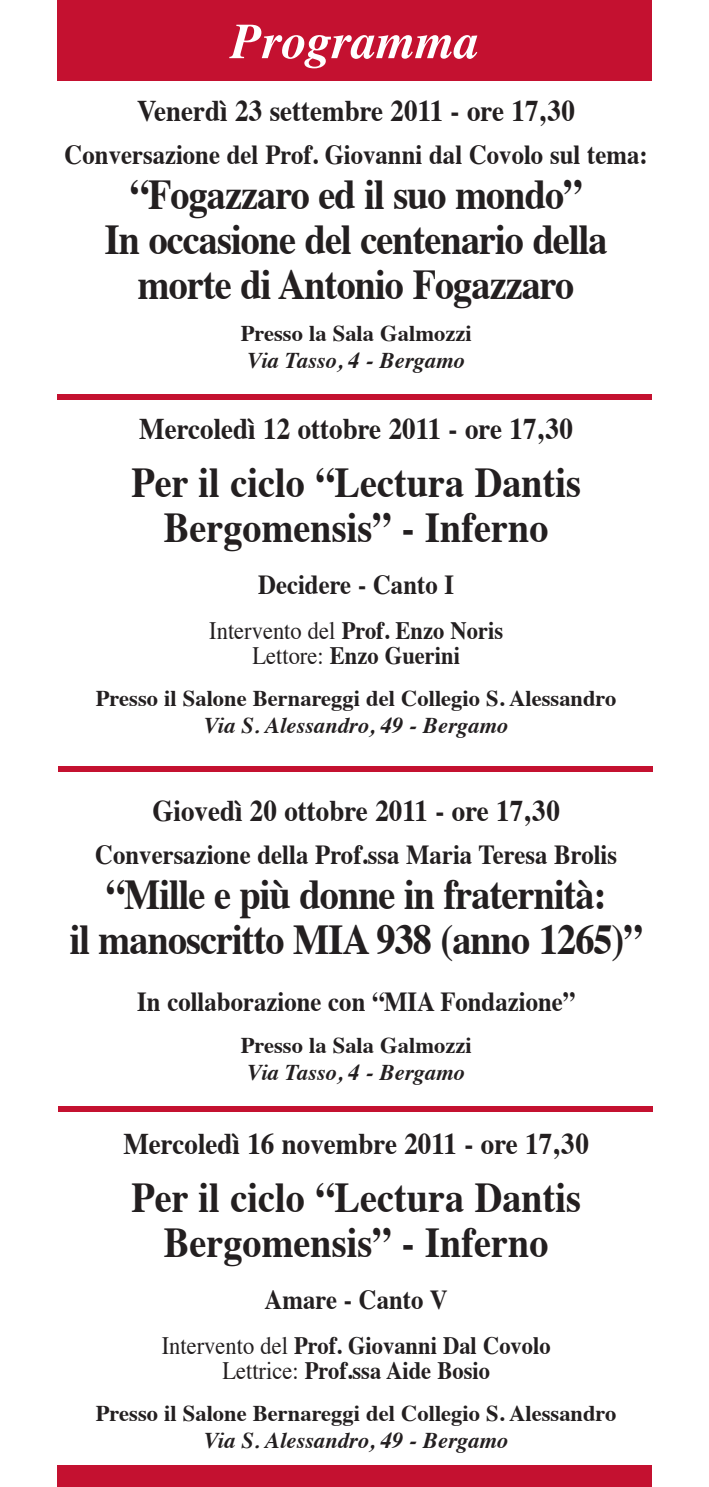
<style>
.page{position:relative;width:709px;height:1487px;background:#fff}
.page>*{position:absolute;margin:0;border:0;box-sizing:border-box;transform-origin:0 0}
.t1{font:italic 700 50px "Times";color:#fff}
.t2{font:700 42.5px/45px "Times";letter-spacing:-.025em;color:#231f20;text-align:center;scale:.9 1}
.t3{font:700 42.5px/45px "Times";color:#231f20;text-align:center;scale:.9 1}
.t4{font:700 30px "Times";color:#231f20;scale:.9 1}
.t5{font:700 27.5px "Times";color:#231f20;scale:.9 1}
.t6{font:700 25px/25px "Times";color:#231f20;text-align:center;scale:.9 1}
.t7{font:700 22.5px "Times";color:#231f20}
.t8{font:italic 700 22.5px "Times";color:#231f20}
.s1{font-weight:400}
</style>
<div class="page">
<div style="left:57px;top:0;width:594px;height:81px;background:#c41130"></div>
<div style="left:57px;top:394px;width:594px;height:5px;background:#c41130"></div>
<div style="left:57px;top:1465px;width:594px;height:21px;background:#c41130"></div>
<div style="left:59px;top:766px;width:594px;height:5px;background:#c41130"></div>
<div style="left:59px;top:1106px;width:594px;height:5px;background:#c41130"></div>
<h1 class="t1" style="left:231px;top:21px;width:249px">Programma</h1>
<p class="t4" style="left:137px;top:99px;width:488px">Venerdì 23 settembre 2011 - ore 17,30</p>
<p class="t5" style="left:65px;top:143px;width:649px">Conversazione del Prof. Giovanni dal Covolo sul tema:</p>
<h2 class="t2" style="left:105px;top:176px;width:560px">“Fogazzaro ed il suo mondo”<br>In occasione del centenario della morte di Antonio Fogazzaro</h2>
<p class="t7" style="left:241px;top:324px;width:232px">Presso la Sala Galmozzi</p>
<p class="t8" style="left:247px;top:351px;width:219px">Via Tasso, 4 - Bergamo</p>
<p class="t4" style="left:139px;top:416px;width:483px">Mercoledì 12 ottobre 2011 - ore 17,30</p>
<h2 class="t3" style="left:131px;top:463px;width:501px">Per il ciclo “Lectura Dantis<br>Bergomensis” - Inferno</h2>
<p class="t5" style="left:258px;top:573px;width:219px">Decidere - Canto I</p>
<p class="t6" style="left:209px;top:620px;width:328px"><span class="s1">Intervento del</span> Prof. Enzo Noris<br><span class="s1">Lettore:</span> Enzo Guerini</p>
<p class="t7" style="left:96px;top:689px;width:522px">Presso il Salone Bernareggi del Collegio S. Alessandro</p>
<p class="t8" style="left:204px;top:716px;width:305px">Via S. Alessandro, 49 - Bergamo</p>
<p class="t4" style="left:152px;top:798px;width:454px">Giovedì 20 ottobre 2011 - ore 17,30</p>
<p class="t5" style="left:95px;top:843px;width:581px">Conversazione della Prof.ssa Maria Teresa Brolis</p>
<h2 class="t2" style="left:70px;top:875px;width:638px">“Mille e più donne in fraternità:<br>il manoscritto MIA 938 (anno 1265)”</h2>
<p class="t5" style="left:137px;top:990px;width:488px">In collaborazione con “MIA Fondazione”</p>
<p class="t7" style="left:241px;top:1036px;width:232px">Presso la Sala Galmozzi</p>
<p class="t8" style="left:247px;top:1063px;width:219px">Via Tasso, 4 - Bergamo</p>
<p class="t4" style="left:123px;top:1131px;width:518px">Mercoledì 16 novembre 2011 - ore 17,30</p>
<h2 class="t3" style="left:131px;top:1178px;width:501px">Per il ciclo “Lectura Dantis<br>Bergomensis” - Inferno</h2>
<p class="t5" style="left:264px;top:1288px;width:205px">Amare - Canto V</p>
<p class="t6" style="left:162px;top:1335px;width:433px"><span class="s1">Intervento del</span> Prof. Giovanni Dal Covolo<br><span class="s1">Lettrice:</span> Prof.ssa Aide Bosio</p>
<p class="t7" style="left:96px;top:1403px;width:522px">Presso il Salone Bernareggi del Collegio S. Alessandro</p>
<p class="t8" style="left:204px;top:1430px;width:305px">Via S. Alessandro, 49 - Bergamo</p>
</div>
